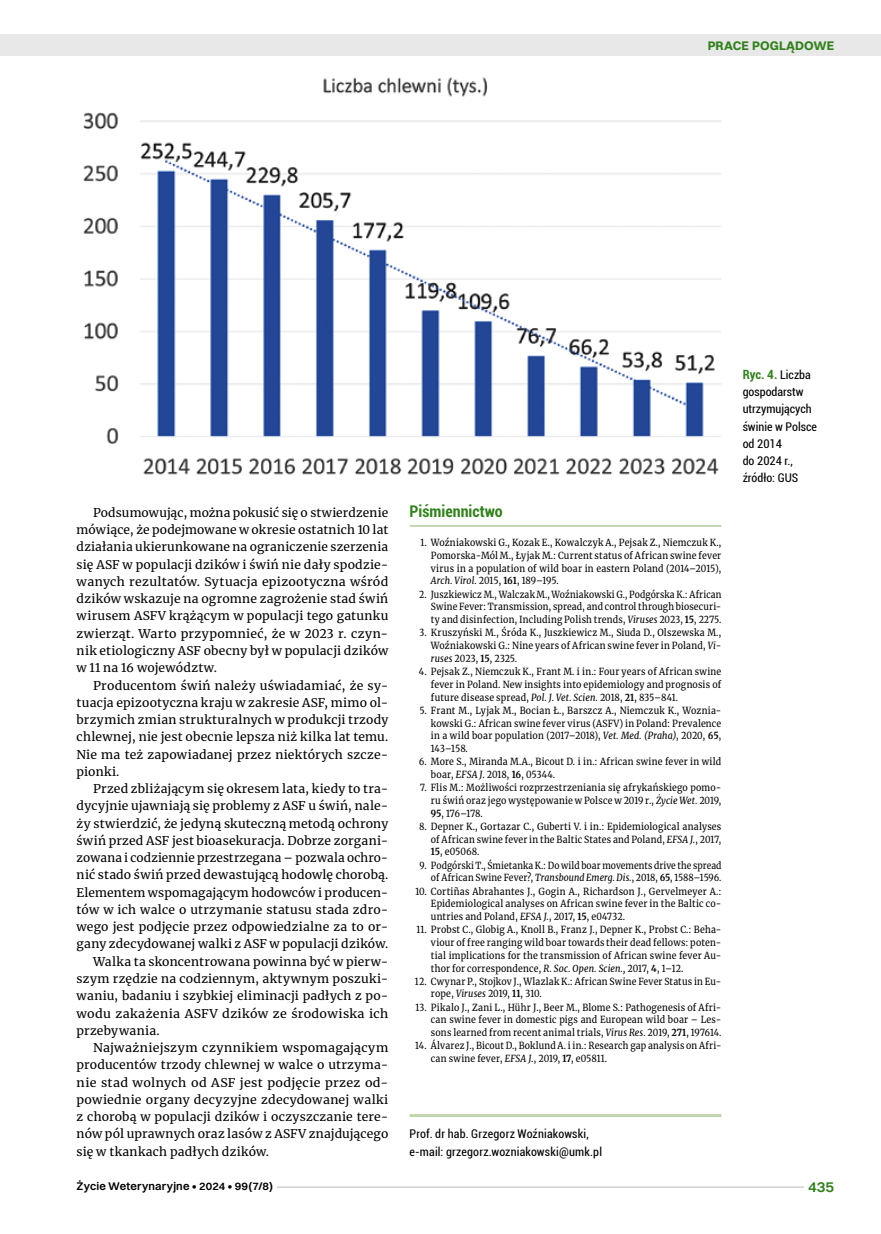
<style>
.page{position:relative;width:881px;height:1234px;background:#fff}
.page>*{position:absolute;margin:0;border:0;box-sizing:border-box;transform-origin:0 0}
.t1{font:700 condensed 16.05px "Roboto";color:#32821c}
.t2{font:600 15px "Switzer";color:#32821c}
.t3{font:700 condensed 12.75px "Roboto";color:#32821c}
.t4{font:700 12.6px "Switzer";color:#32821c}
.t5{font:12px/17.2px "Merriweather";letter-spacing:.02em;color:#000;text-align:justify}
.t6{font:condensed 12px/17.2px "Roboto";color:#000}
.t7{font:12px "Merriweather";letter-spacing:.02em;color:#000;scale:1.04 1}
.t8{font:600 11.25px "Switzer";letter-spacing:.015em;color:#000}
.t9{font:9.75px/12.8px "Merriweather";letter-spacing:.015em;color:#000;text-align:justify;scale:.9 1}
.t10{font:9.75px/12.8px "Merriweather";letter-spacing:.015em;color:#000;scale:.89 1}
.t11{font:9.75px/12.8px "Merriweather";letter-spacing:.015em;color:#000;text-align:justify;scale:.88 1}
.t12{font:9.75px/12.8px "Merriweather";letter-spacing:.015em;color:#000;text-align:right;scale:.87 1}
.s1{font-style:italic}
.s2{font-weight:700}
.s3{font-weight:400;font-size:12px;color:#000}
</style>
<div class="page">
<hr style="left:409px;top:525px;width:312px;height:1px;background:#96ba7b">
<hr style="left:409px;top:1113px;width:312px;height:3px;background:#c0d5ad">
<img style="left:83px;top:77px;width:638px;height:398px">
<div style="left:468px;top:76px;width:8px;height:5px;background:#fff"></div>
<div style="left:0;top:35px;width:880px;height:21px;background:#e8e8e8"></div>
<hr style="left:268px;top:1186px;width:565px;height:1px;background:#d2d1d1">
<div style="left:804px;top:1178px;width:29px;height:15px;background:#fff"></div>
<div style="left:77px;top:1180px;width:199px;height:13px;background:#fff"></div>
<p class="t4" style="left:707px;top:37px;width:128px">PRACE POGLĄDOWE</p>
<p class="t5" style="left:77px;top:503px;width:313px;text-indent:16px">Podsumowując, można pokusić się o stwierdzenie mówiące, że podejmowane w okresie ostatnich 10 lat działania ukierunkowane na ograniczenie szerzenia się ASF w populacji dzików i świń nie dały spodzie&shy;wanych rezultatów. Sytuacja epizootyczna wśród dzików wskazuje na ogromne zagrożenie stad świń wirusem ASFV krążącym w populacji tego gatunku zwierząt. Warto przypomnieć, że w 2023 r. czyn&shy;nik etiologiczny ASF obecny był w populacji dzików w 11 na 16 województw.</p>
<p class="t5" style="left:77px;top:676px;width:313px;text-indent:16px">Producentom świń należy uświadamiać, że sy&shy;tuacja epizootyczna kraju w zakresie ASF, mimo ol&shy;brzymich zmian strukturalnych w produkcji trzody chlewnej, nie jest obecnie lepsza niż kilka lat temu.<br>Nie ma też zapowiadanej przez niektórych szcze&shy;pionki.</p>
<p class="t5" style="left:93px;top:779px;width:296px">Przed zbliżającym się okresem lata, kiedy to tra-</p>
<p class="t5" style="left:77px;top:796px;width:313px">dycyjnie ujawniają się problemy z ASF u świń, nale-</p>
<p class="t5" style="left:77px;top:814px;width:313px">ży stwierdzić, że jedyną skuteczną metodą ochrony</p>
<p class="t5" style="left:77px;top:831px;width:313px">świń przed ASF jest bioasekuracja. Dobrze zorgani-</p>
<p class="t5" style="left:77px;top:848px;width:313px">zowana i codziennie przestrzegana – pozwala ochro-</p>
<p class="t5" style="left:77px;top:865px;width:313px">nić stado świń przed dewastującą hodowlę chorobą.</p>
<p class="t5" style="left:77px;top:883px;width:313px">Elementem wspomagającym hodowców i producen-</p>
<p class="t5" style="left:77px;top:900px;width:313px">tów w ich walce o utrzymanie statusu stada zdro-</p>
<p class="t5" style="left:77px;top:917px;width:313px">wego jest podjęcie przez odpowiedzialne za to or-</p>
<p class="t5" style="left:77px;top:934px;width:313px">gany zdecydowanej walki z ASF w populacji dzików.</p>
<p class="t5" style="left:93px;top:952px;width:296px">Walka ta skoncentrowana powinna być w pierw-</p>
<p class="t5" style="left:77px;top:969px;width:313px">szym rzędzie na codziennym, aktywnym poszuki-</p>
<p class="t5" style="left:77px;top:986px;width:313px">waniu, badaniu i szybkiej eliminacji padłych z po-</p>
<p class="t7" style="left:77px;top:1004px;width:301px">wodu zakażenia ASFV dzików ze środowiska ich</p>
<p class="t5" style="left:77px;top:1021px;width:84px">przebywania.</p>
<p class="t5" style="left:93px;top:1038px;width:296px">Najważniejszym czynnikiem wspomagającym</p>
<p class="t5" style="left:77px;top:1055px;width:313px">producentów trzody chlewnej w walce o utrzyma-</p>
<p class="t7" style="left:77px;top:1073px;width:301px">nie stad wolnych od ASF jest podjęcie przez od-</p>
<p class="t5" style="left:77px;top:1090px;width:313px">powiednie organy decyzyjne zdecydowanej walki</p>
<p class="t5" style="left:77px;top:1107px;width:313px">z chorobą w populacji dzików i oczyszczanie tere-</p>
<p class="t5" style="left:77px;top:1124px;width:313px">nów pól uprawnych oraz lasów z ASFV znajdującego</p>
<p class="t5" style="left:77px;top:1141px;width:194px">się w tkankach padłych dzików.</p>
<h1 class="t1" style="left:409px;top:500px;width:95px">Piśmiennictwo</h1>
<p class="t9" style="left:431px;top:536px;width:324px;text-indent:-11px">1. Woźniakowski G., Kozak E., Kowalczyk A., Pejsak Z., Niemczuk K., Pomorska-Mól M., Łyjak M.: Current status of African swine fever virus in a population of wild boar in eastern Poland (2014–2015), <span class="s1">Arch. Virol.</span> 2015, <span class="s2">161</span>, 189–195.</p>
<p class="t11" style="left:431px;top:587px;width:331px;text-indent:-12px">2. Juszkiewicz M., Walczak M., Woźniakowski G., Podgórska K.: African Swine Fever: Transmission, spread, and control through biosecuri&shy;ty and disinfection, Including Polish trends, <span class="s1">Viruses</span> 2023, <span class="s2">15</span>, 2275.</p>
<p class="t9" style="left:431px;top:626px;width:324px;text-indent:-12px">3. Kruszyński M., Śróda K., Juszkiewicz M., Siuda D., Olszewska M., Woźniakowski G.: Nine years of African swine fever in Poland, <span class="s1">Vi&shy;ruses</span> 2023, <span class="s2">15</span>, 2325.</p>
<p class="t9" style="left:431px;top:664px;width:324px;text-indent:-12px">4. Pejsak Z., Niemczuk K., Frant M. i in.: Four years of African swine fever in Poland. New insights into epidemiology and prognosis of future disease spread, <span class="s1">Pol. J. Vet. Scien.</span> 2018, <span class="s2">21</span>, 835–841.</p>
<p class="t9" style="left:431px;top:703px;width:324px;text-indent:-12px">5. Frant M., Lyjak M., Bocian Ł., Barszcz A., Niemczuk K., Woznia&shy;kowski G.: African swine fever virus (ASFV) in Poland: Prevalence in a wild boar population (2017–2018), <span class="s1">Vet. Med. (Praha)</span>, 2020, <span class="s2">65</span>, 143–158.</p>
<p class="t9" style="left:431px;top:754px;width:324px;text-indent:-12px">6. More S., Miranda M.A., Bicout D. i in.: African swine fever in wild boar, <span class="s1">EFSA J</span>. 2018, <span class="s2">16</span>, 05344.</p>
<p class="t9" style="left:431px;top:780px;width:324px;text-indent:-11px">7. Flis M.: Możliwości rozprzestrzeniania się afrykańskiego pomo&shy;ru świń oraz jego występowanie w Polsce w 2019 r., <span class="s1">Życie Wet.</span> 2019, <span class="s2">95</span>, 176–178.</p>
<p class="t9" style="left:431px;top:819px;width:324px;text-indent:-12px">8. Depner K., Gortazar C., Guberti V. i in.: Epidemiological analyses of African swine fever in the Baltic States and Poland, <span class="s1">EFSA J.</span>, 2017, <span class="s2">15</span>, e05068.</p>
<p class="t12" style="left:419px;top:858px;width:348px">9. Podgórski T., Śmietanka K.: Do wild boar movements drive the spread of African Swine Fever?, <span class="s1">Transbound Emerg. Dis.</span>, 2018, <span class="s2">65</span>, 1588–1596.</p>
<p class="t9" style="left:431px;top:884px;width:324px;text-indent:-16px">10. Cortiñas Abrahantes J., Gogin A., Richardson J., Gervelmeyer A.:<br>Epidemiological analyses on African swine fever in the Baltic co&shy;untries and Poland, <span class="s1">EFSA J.</span>, 2017, <span class="s2">15</span>, e04732.</p>
<p class="t9" style="left:431px;top:922px;width:324px;text-indent:-15px">11. Probst C., Globig A., Knoll B., Franz J., Depner K., Probst C.: Beha&shy;viour of free ranging wild boar towards their dead fellows: poten&shy;tial implications for the transmission of African swine fever Au&shy;thor for correspondence, <span class="s1">R. Soc. Open. Scien.,</span> 2017, <span class="s2">4</span>, 1–12.</p>
<p class="t10" style="left:431px;top:974px;width:328px;text-indent:-16px">12. Cwynar P., Stojkov J., Wlazlak K.: African Swine Fever Status in Eu&shy;rope, <span class="s1">Viruses</span> 2019, <span class="s2">11</span>, 310.</p>
<p class="t9" style="left:431px;top:1000px;width:324px;text-indent:-15px">13. Pikalo J., Zani L., Hühr J., Beer M., Blome S.: Pathogenesis of Afri&shy;can swine fever in domestic pigs and European wild boar – Les&shy;sons learned from recent animal trials, <span class="s1">Virus Res.</span> 2019, <span class="s2">271</span>, 197614.</p>
<p class="t10" style="left:431px;top:1038px;width:328px;text-indent:-16px">14. Álvarez J., Bicout D., Boklund A. i in.: Research gap analysis on Afri&shy;can swine fever, <span class="s1">EFSA J</span>., 2019, <span class="s2">17</span>, e05811.</p>
<h3 class="t3" style="left:742px;top:365px;width:70px">Ryc. 4. <span class="s3">Liczba</span></h3>
<p class="t6" style="left:742px;top:382px;width:76px">gospodarstw utrzymujących świnie w Polsce od 2014<br>do 2024 r., źródło: GUS</p>
<p class="t6" style="left:409px;top:1124px;width:194px">Prof. dr hab. Grzegorz Woźniakowski, e-mail: grzegorz.wozniakowski@umk.pl</p>
<p class="t8" style="left:77px;top:1179px;width:198px">Życie Weterynaryjne • 2024 • 99(7/8)</p>
<h2 class="t2" style="left:807px;top:1177px;width:27px">435</h2>
</div>
